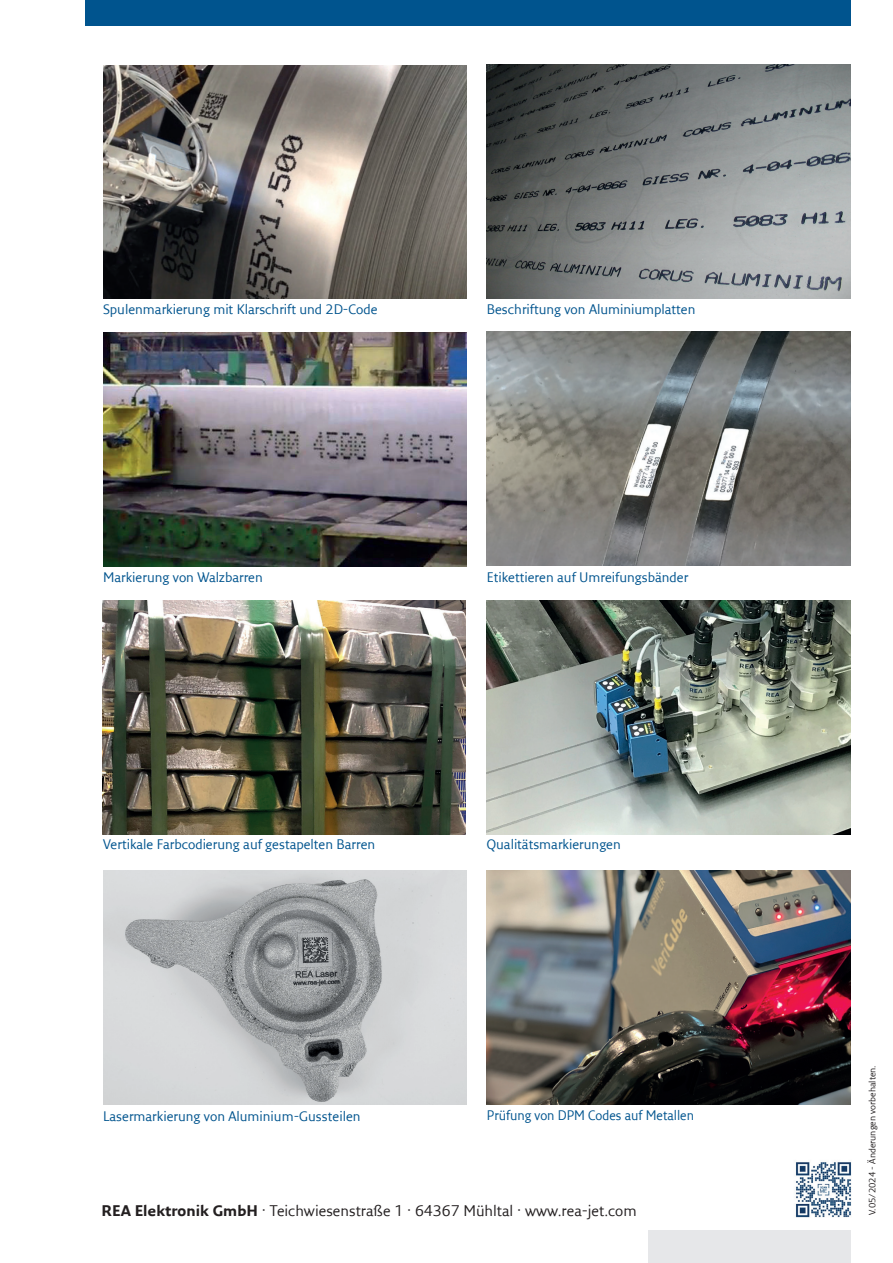
<style>
.page{position:relative;width:893px;height:1263px;background:#fff}
.page>*{position:absolute;margin:0;border:0;box-sizing:border-box;transform-origin:0 0}
.t1{font:15px "Fresco Sans LF";color:#231f20}
.t2{font:13.5px "Fresco Sans LF";color:#00548e}
.t3{font:13.5px "Fresco Sans LF";color:#00548e;scale:.95 1}
.t4{font:9px "Fresco Sans LF";color:#231f20}
.s1{font-weight:700}
</style>
<div class="page">
<div style="left:85px;top:0;width:765px;height:26px;background:#00548e"></div>
<div style="left:648px;top:1230px;width:202px;height:33px;background:#e6e7e9"></div>
<img style="left:487px;top:65px;width:363px;height:234px">
<img style="left:103px;top:333px;width:364px;height:234px">
<img style="left:487px;top:332px;width:363px;height:234px">
<img style="left:103px;top:871px;width:364px;height:234px">
<img style="left:103px;top:65px;width:364px;height:234px">
<img style="left:487px;top:871px;width:363px;height:234px">
<img style="left:487px;top:601px;width:363px;height:234px">
<img style="left:102px;top:601px;width:364px;height:234px">
<img style="left:795px;top:1162px;width:56px;height:56px">
<p class="t2" style="left:103px;top:300px;width:276px">Spulenmarkierung mit Klarschrift und 2D-Code</p>
<p class="t2" style="left:487px;top:300px;width:210px">Beschriftung von Aluminiumplatten</p>
<p class="t2" style="left:103px;top:568px;width:161px">Markierung von Walzbarren</p>
<p class="t2" style="left:487px;top:568px;width:203px">Etikettieren auf Umreifungsbänder</p>
<p class="t2" style="left:103px;top:836px;width:274px">Vertikale Farbcodierung auf gestapelten Barren</p>
<p class="t2" style="left:487px;top:836px;width:136px">Qualitätsmarkierungen</p>
<p class="t2" style="left:103px;top:1107px;width:259px">Lasermarkierung von Aluminium-Gussteilen</p>
<p class="t3" style="left:487px;top:1106px;width:220px">Prüfung von DPM Codes auf Metallen</p>
<p class="t1" style="left:102px;top:1201px;width:537px"><span class="s1">REA Elektronik GmbH</span> · Teichwiesenstraße 1 · 64367 Mühltal · www.rea-jet.com</p>
<p class="t4" style="left:867px;top:1215px;width:151px;rotate:-90deg">V.05/2024 - Änderungen vorbehalten.</p>
</div>
